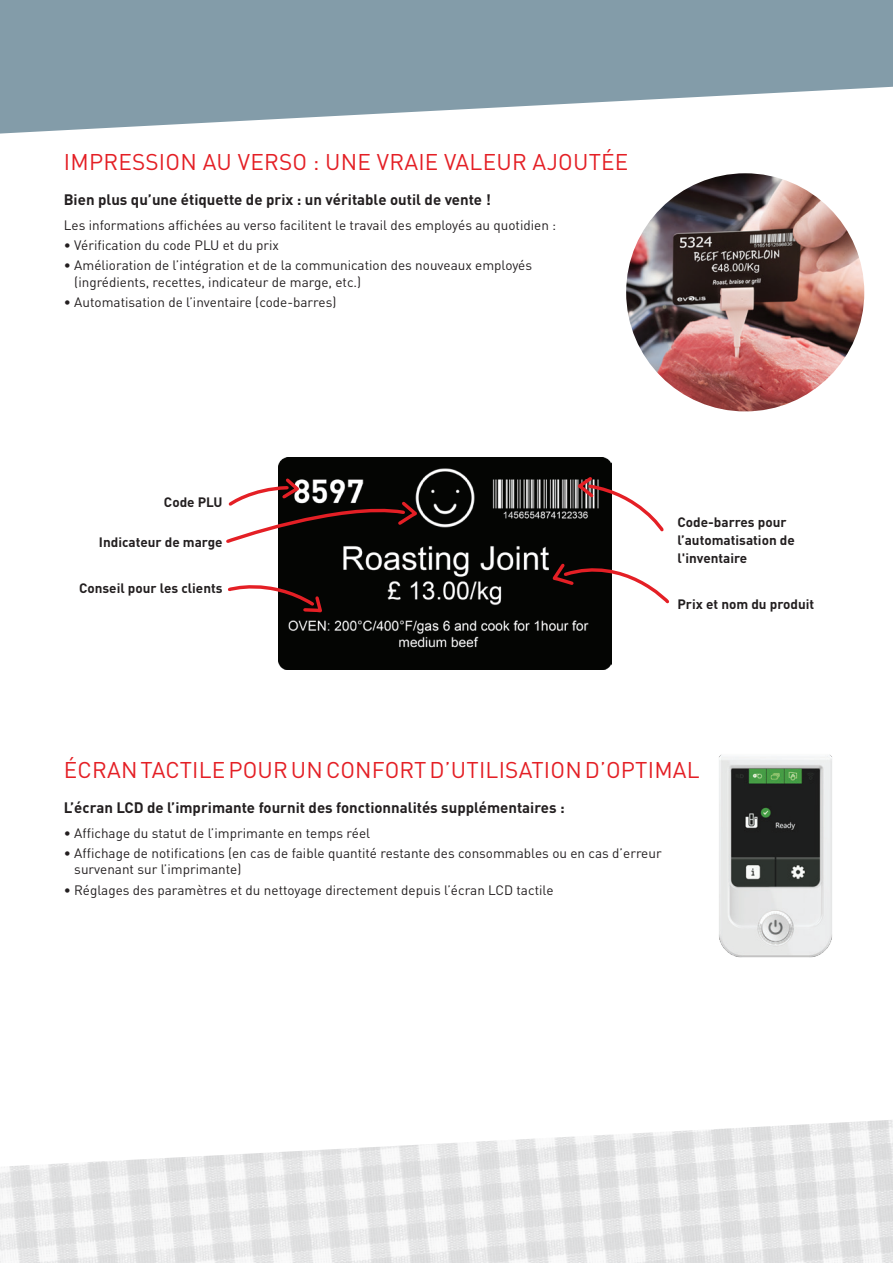
<style>
.page{position:relative;width:893px;height:1263px;background:#fff}
.page>*{position:absolute;margin:0;border:0;box-sizing:border-box;transform-origin:0 0}
.t1{font:22.5px "DINOT";letter-spacing:.01em;color:#e41f25}
.t2{font:700 15px "DINOT";color:#231f20}
.t3{font:13.5px/16.2px "DINOT";color:#231f20}
.t4{font:700 13.5px/18px "DINOT";color:#231f20}
</style>
<div class="page">
<svg style="left:0;top:0;width:893px;height:134px;fill:#839ca9"></svg>
<img style="left:0;top:1120px;width:893px;height:143px">
<img style="left:626px;top:173px;width:238px;height:238px;border-radius:119px">
<img style="left:279px;top:457px;width:332px;height:212px">
<svg style="left:576px;top:474px;width:88px;height:59px"></svg>
<svg style="left:551px;top:556px;width:118px;height:49px"></svg>
<svg style="left:228px;top:578px;width:96px;height:60px"></svg>
<svg style="left:226px;top:475px;width:193px;height:70px"></svg>
<img style="left:719px;top:754px;width:113px;height:204px">
<h1 class="t1" style="left:64px;top:148px;width:566px">IMPRESSION AU VERSO : UNE VRAIE VALEUR AJOUTÉE</h1>
<p class="t2" style="left:64px;top:190px;width:429px">Bien plus qu’une étiquette de prix : un véritable outil de vente !</p>
<p class="t3" style="left:64px;top:216px;width:494px">Les informations affichées au verso facilitent le travail des employés au quotidien :</p>
<p class="t3" style="left:64px;top:237px;width:217px">• Vérification du code PLU et du prix</p>
<p class="t3" style="left:74px;top:257px;width:459px;text-indent:-11px">• Amélioration de l’intégration et de la communication des nouveaux employés (ingrédients, recettes, indicateur de marge, etc.)</p>
<p class="t3" style="left:64px;top:294px;width:274px">• Automatisation de l’inventaire (code-barres)</p>
<p class="t4" style="left:164px;top:492px;width:60px">Code PLU</p>
<p class="t4" style="left:99px;top:532px;width:125px">Indicateur de marge</p>
<p class="t4" style="left:79px;top:578px;width:145px">Conseil pour les clients</p>
<p class="t4" style="left:677px;top:513px;width:119px">Code-barres pour l’automatisation de l'inventaire</p>
<p class="t4" style="left:677px;top:595px;width:138px">Prix et nom du produit</p>
<h1 class="t1" style="left:64px;top:756px;width:637px">ÉCRAN TACTILE POUR UN CONFORT D’UTILISATION D’OPTIMAL</h1>
<p class="t2" style="left:64px;top:798px;width:502px">L’écran LCD de l’imprimante fournit des fonctionnalités supplémentaires :</p>
<p class="t3" style="left:64px;top:824px;width:308px">• Affichage du statut de l’imprimante en temps réel</p>
<p class="t3" style="left:74px;top:845px;width:589px;text-indent:-11px">• Affichage de notifications (en cas de faible quantité restante des consommables ou en cas d’erreur survenant sur l’imprimante)</p>
<p class="t3" style="left:64px;top:881px;width:491px">• Réglages des paramètres et du nettoyage directement depuis l’écran LCD tactile</p>
</div>
